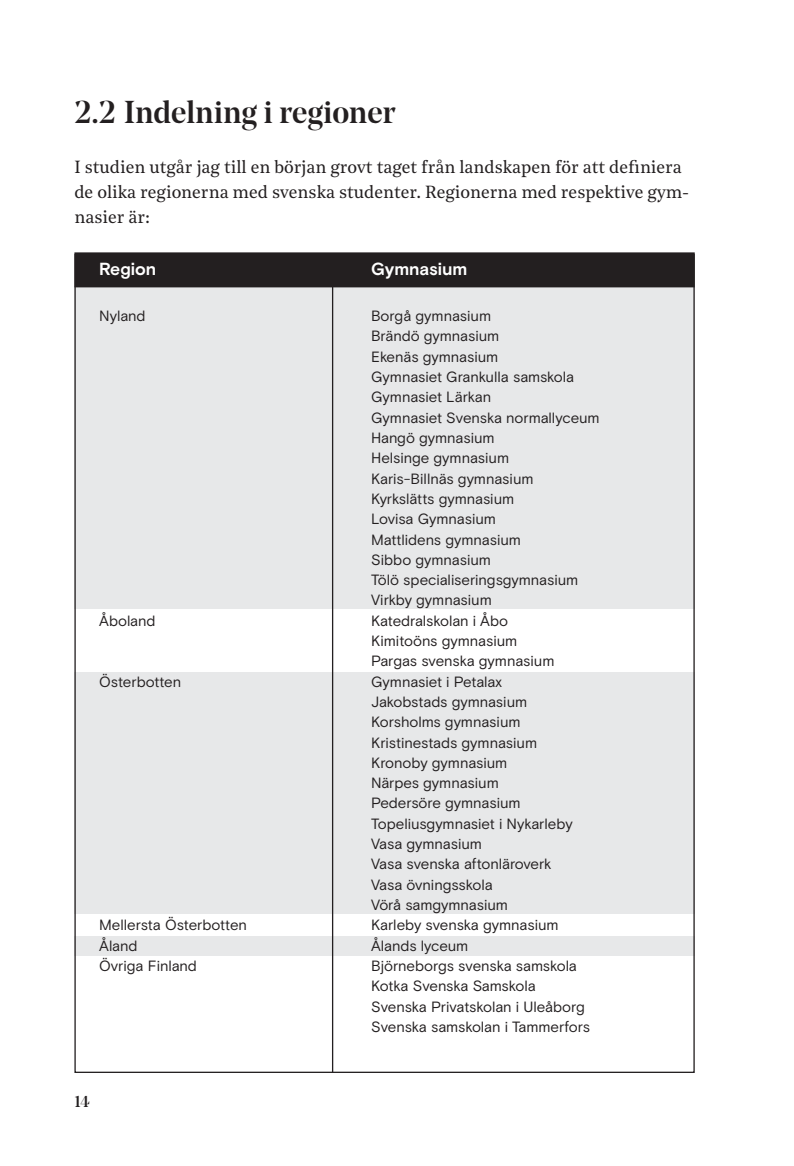
<style>
.page{position:relative;width:794px;height:1166px;background:#fff}
.page>*{position:absolute;margin:0;border:0;box-sizing:border-box;transform-origin:0 0}
.t1{font:500 31.5px "Noe Display";color:#231f20}
.t2{font:17.5px/25px "Noe Text";color:#231f20}
.t3{font:700 17.5px "Basis Grotesque Pro";color:#fff}
.t4{font:500 15.75px "Noe Display";color:#231f20}
.t5{font:14.88px/20.3px "Basis Grotesque Pro";letter-spacing:-.005em;color:#231f20}
</style>
<div class="page">
<div style="left:74px;top:673px;width:620px;height:241px;background:#e7e8e9"></div>
<div style="left:74px;top:936px;width:620px;height:19px;background:#e7e8e9"></div>
<div style="left:74px;top:287px;width:620px;height:322px;background:#e7e8e9"></div>
<div style="left:74px;top:252px;width:620px;height:35px;background:#231f20"></div>
<hr style="left:332px;top:255px;width:1px;height:818px;background:#231f20">
<h1 class="t1" style="left:74px;top:101px;width:323px">2.2 Indelning i regioner</h1>
<p class="t2" style="left:74px;top:156px;width:616px">I studien utgår jag till en början grovt taget från landskapen för att definiera de olika regionerna med svenska studenter. Regionerna med respektive gym&shy;nasier är:</p>
<p class="t3" style="left:99px;top:262px;width:59px">Region</p>
<p class="t3" style="left:371px;top:262px;width:98px">Gymnasium</p>
<p class="t5" style="left:99px;top:307px;width:48px">Nyland</p>
<p class="t5" style="left:371px;top:307px;width:230px">Borgå gymnasium<br>Brändö gymnasium<br>Ekenäs gymnasium<br>Gymnasiet Grankulla samskola<br>Gymnasiet Lärkan<br>Gymnasiet Svenska normallyceum<br>Hangö gymnasium<br>Helsinge gymnasium<br>Karis-Billnäs gymnasium<br>Kyrkslätts gymnasium<br>Lovisa Gymnasium<br>Mattlidens gymnasium<br>Sibbo gymnasium<br>Tölö specialiseringsgymnasium<br>Virkby gymnasium</p>
<p class="t5" style="left:99px;top:612px;width:58px">Åboland</p>
<p class="t5" style="left:371px;top:612px;width:185px">Katedralskolan i Åbo<br>Kimitoöns gymnasium<br>Pargas svenska gymnasium</p>
<p class="t5" style="left:99px;top:673px;width:84px">Österbotten</p>
<p class="t5" style="left:371px;top:673px;width:203px">Gymnasiet i Petalax<br>Jakobstads gymnasium<br>Korsholms gymnasium<br>Kristinestads gymnasium<br>Kronoby gymnasium<br>Närpes gymnasium<br>Pedersöre gymnasium<br>Topeliusgymnasiet i Nykarleby<br>Vasa gymnasium<br>Vasa svenska aftonläroverk<br>Vasa övningsskola<br>Vörå samgymnasium</p>
<p class="t5" style="left:99px;top:916px;width:149px">Mellersta Österbotten</p>
<p class="t5" style="left:371px;top:916px;width:189px">Karleby svenska gymnasium</p>
<p class="t5" style="left:99px;top:937px;width:40px">Åland</p>
<p class="t5" style="left:371px;top:937px;width:99px">Ålands lyceum</p>
<p class="t5" style="left:99px;top:957px;width:99px">Övriga Finland</p>
<p class="t5" style="left:371px;top:957px;width:220px">Björneborgs svenska samskola<br>Kotka Svenska Samskola<br>Svenska Privatskolan i Uleåborg<br>Svenska samskolan i Tammerfors</p>
<p class="t4" style="left:74px;top:1096px;width:17px">14</p>
</div>
